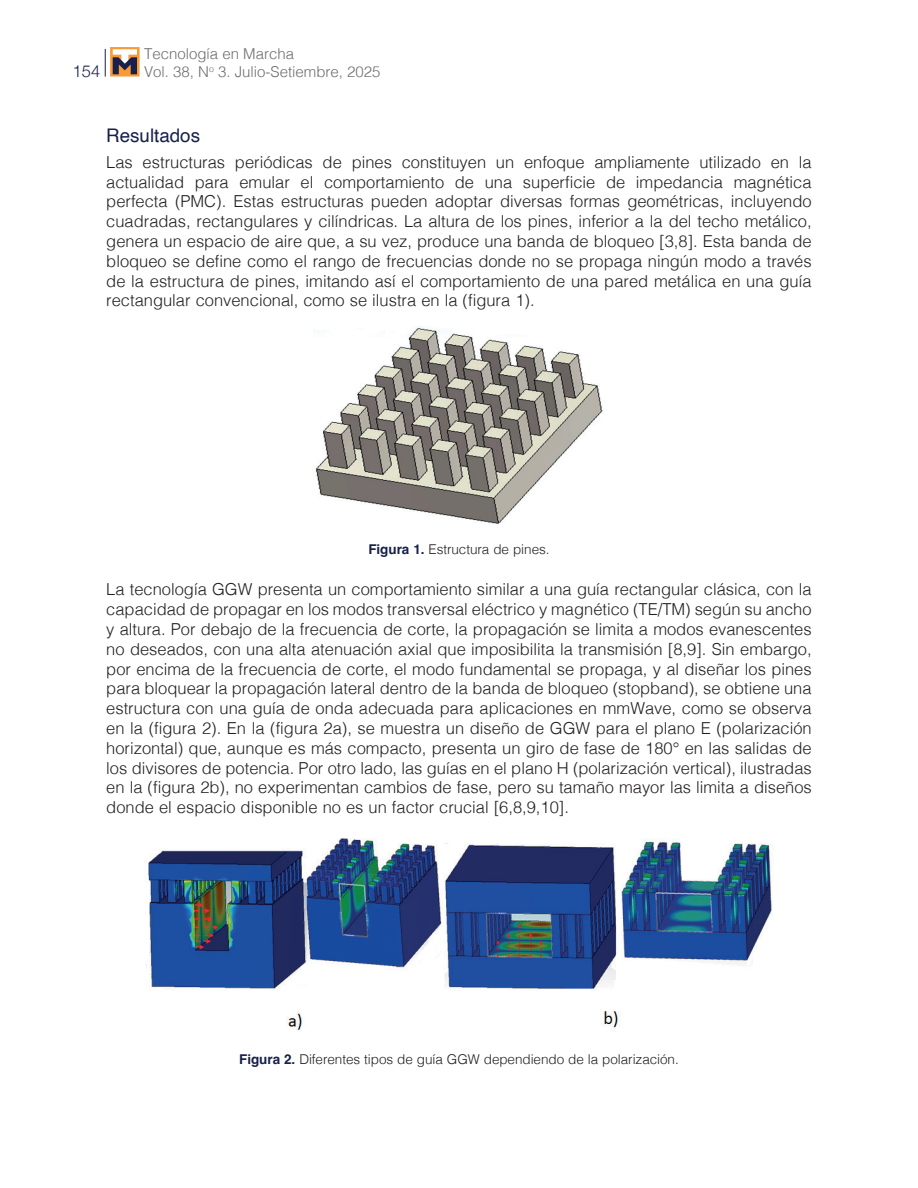
<style>
.page{position:relative;width:918px;height:1188px;background:#fff}
.page>*{position:absolute;margin:0;border:0;box-sizing:border-box;transform-origin:0 0}
.t1{font:18.75px "Helvetica";color:#17214b}
.t2{font:300 16.5px/19.8px "Helvetica";color:#231f20;text-align:justify}
.t3{font:300 16.5px "Helvetica Neue";color:#17214b}
.t4{font:300 15px/18px "Helvetica";color:#6c6d70}
.t5{font:300 13.5px "Helvetica";letter-spacing:-.005em;color:#231f20}
.s1{font-weight:700;color:#17214b}
</style>
<div class="page">
<svg style="left:105px;top:49px;width:1px;height:28px"></svg>
<svg style="left:110px;top:47px;width:30px;height:30px"></svg>
<svg style="left:113px;top:49px;width:24px;height:25px"></svg>
<img style="left:315px;top:327px;width:288px;height:197px">
<img style="left:146px;top:838px;width:627px;height:192px">
<p class="t3" style="left:73px;top:57px;width:29px">154</p>
<p class="t4" style="left:144px;top:43px;width:238px">Tecnología en Marcha<br>Vol. 38, N<sup>o</sup> 3. Julio-Setiembre, 2025</p>
<p class="t1" style="left:106px;top:121px;width:95px">Resultados</p>
<p class="t2" style="left:106px;top:151px;width:707px">Las estructuras periódicas de pines constituyen un enfoque ampliamente utilizado en la actualidad para emular el comportamiento de una superficie de impedancia magnética perfecta (PMC). Estas estructuras pueden adoptar diversas formas geométricas, incluyendo cuadradas, rectangulares y cilíndricas. La altura de los pines, inferior a la del techo metálico, genera un espacio de aire que, a su vez, produce una banda de bloqueo [3,8]. Esta banda de bloqueo se define como el rango de frecuencias donde no se propaga ningún modo a través de la estructura de pines, imitando así el comportamiento de una pared metálica en una guía rectangular convencional, como se ilustra en la (figura 1).</p>
<p class="t5" style="left:368px;top:538px;width:183px"><span class="s1">Figura 1.</span> Estructura de pines.</p>
<p class="t2" style="left:106px;top:579px;width:707px">La tecnología GGW presenta un comportamiento similar a una guía rectangular clásica, con la capacidad de propagar en los modos transversal eléctrico y magnético (TE/TM) según su ancho y altura. Por debajo de la frecuencia de corte, la propagación se limita a modos evanescentes no deseados, con una alta atenuación axial que imposibilita la transmisión [8,9]. Sin embargo, por encima de la frecuencia de corte, el modo fundamental se propaga, y al diseñar los pines para bloquear la propagación lateral dentro de la banda de bloqueo (stopband), se obtiene una estructura con una guía de onda adecuada para aplicaciones en mmWave, como se observa en la (figura 2). En la (figura 2a), se muestra un diseño de GGW para el plano E (polarización horizontal) que, aunque es más compacto, presenta un giro de fase de 180° en las salidas de los divisores de potencia. Por otro lado, las guías en el plano H (polarización vertical), ilustradas en la (figura 2b), no experimentan cambios de fase, pero su tamaño mayor las limita a diseños donde el espacio disponible no es un factor crucial [6,8,9,10].</p>
<p class="t5" style="left:239px;top:1048px;width:441px"><span class="s1">Figura 2.</span> Diferentes tipos de guía GGW dependiendo de la polarización.</p>
</div>
